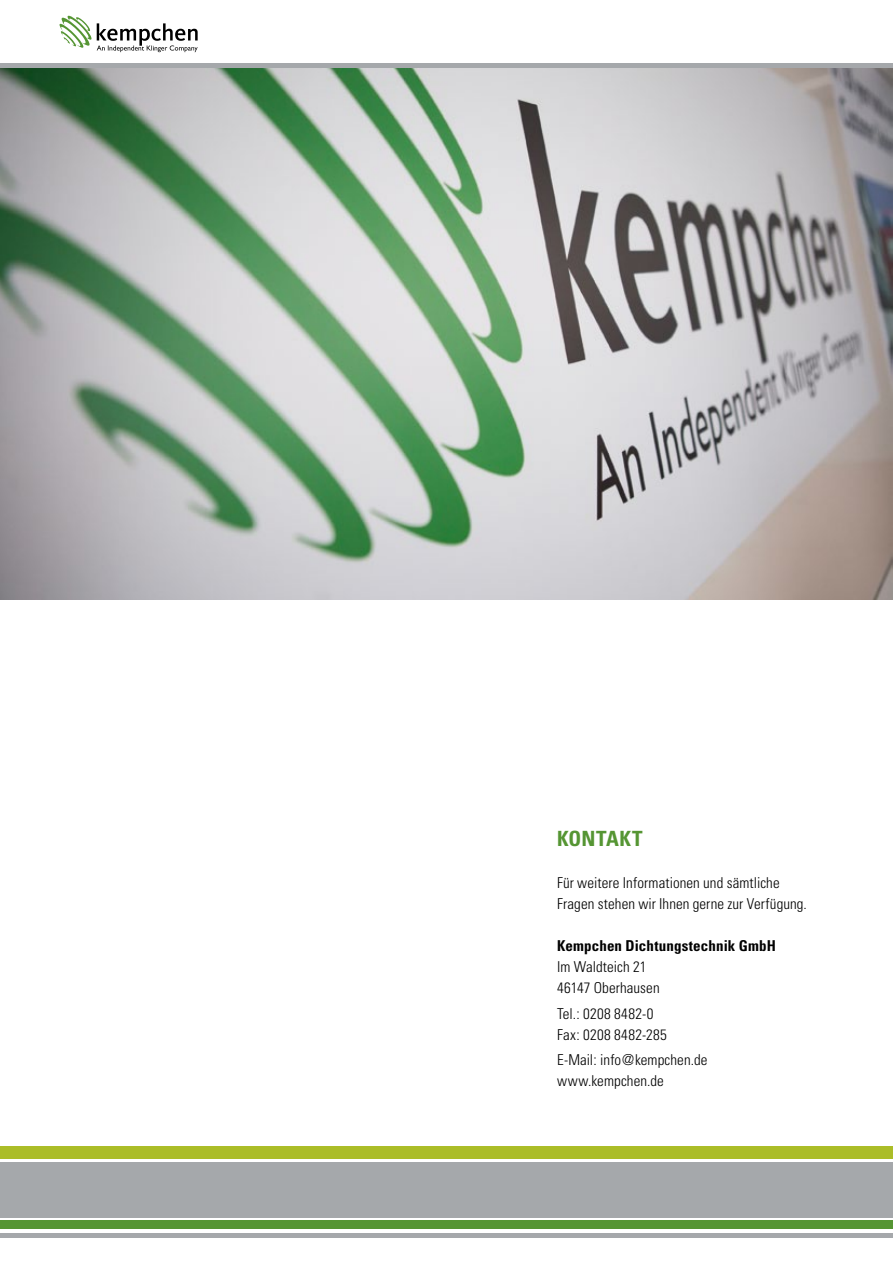
<style>
.page{position:relative;width:893px;height:1263px;background:#fff}
.page>*{position:absolute;margin:0;border:0;box-sizing:border-box;transform-origin:0 0}
.t1{font:700 condensed 21px "Univers";color:#559533}
.t2{font:300 condensed 15px/21px "Univers";letter-spacing:.005em;color:#000}
.t3{font:300 condensed 15px/21px "Univers";letter-spacing:.025em;color:#000}
.t4{font:700 condensed 15px "Univers";letter-spacing:.005em;color:#000}
</style>
<div class="page">
<img style="left:0;top:68px;width:893px;height:532px">
<div style="left:0;top:1146px;width:893px;height:12px;background:#abbd28"></div>
<div style="left:0;top:1220px;width:893px;height:8px;background:#559533"></div>
<div style="left:0;top:1162px;width:893px;height:56px;background:#a5a8ab"></div>
<hr style="left:0;top:1233px;width:893px;height:4px;background:#a5a8ab">
<svg style="left:59px;top:15px;width:139px;height:37px"></svg>
<hr style="left:0;top:64px;width:893px;height:4px;background:#a5a8ab">
<h1 class="t1" style="left:557px;top:826px;width:87px">Kontakt</h1>
<p class="t2" style="left:557px;top:872px;width:251px">Für weitere Informationen und sämtliche<br>Fragen stehen wir Ihnen gerne zur Verfügung.</p>
<p class="t4" style="left:557px;top:937px;width:218px">Kempchen Dichtungstechnik GmbH</p>
<p class="t2" style="left:557px;top:956px;width:104px">Im Waldteich 21<br>46147 Oberhausen</p>
<p class="t3" style="left:557px;top:1003px;width:111px">Tel.: 0208 8482-0<br>Fax: 0208 8482-285</p>
<p class="t2" style="left:557px;top:1049px;width:152px">E-Mail: info@kempchen.de www.kempchen.de</p>
</div>
